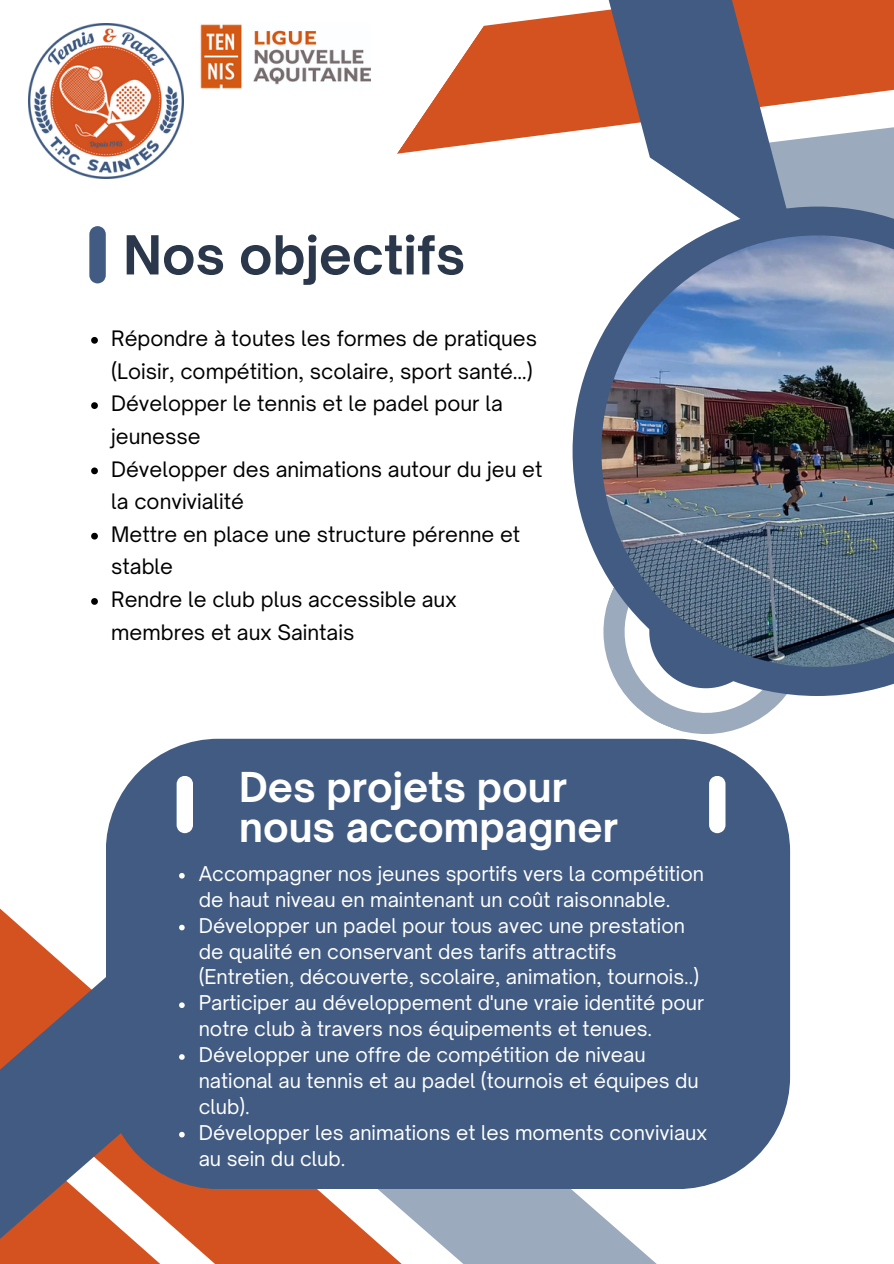
<style>
.page{position:relative;width:894px;height:1264px;background:#fff}
.page>*{position:absolute;margin:0;border:0;box-sizing:border-box;transform-origin:0 0}
.t1{font:700 51.45px "Open Sauce One";color:#2b374a}
.t2{font:700 39.45px/40.5px "Open Sauce One";color:#fff}
.t3{font:20.4px/32.7px "Open Sauce One";color:#000}
.t4{font:19.5px/25.8px "Open Sauce One";color:#fff}
</style>
<div class="page">
<svg style="left:397px;top:40px;width:77px;height:114px"></svg>
<svg style="left:474px;top:0;width:419px;height:206px"></svg>
<svg style="left:626px;top:696px;width:159px;height:38px"></svg>
<svg style="left:572px;top:206px;width:321px;height:490px"></svg>
<img style="left:601px;top:235px;width:292px;height:432px">
<svg style="left:0;top:908px;width:63px;height:56px"></svg>
<svg style="left:314px;top:1189px;width:342px;height:74px;fill:#9caabe"></svg>
<svg style="left:0;top:964px;width:314px;height:299px;background:#c75c35"></svg>
<div style="left:106px;top:738px;width:683px;height:451px;background:#415b82"></div>
<svg style="left:176px;top:776px;width:17px;height:57px"></svg>
<svg style="left:708px;top:776px;width:17px;height:57px"></svg>
<svg style="left:89px;top:226px;width:17px;height:57px"></svg>
<img style="left:28px;top:23px;width:155px;height:156px">
<svg style="left:91px;top:337px;width:7px;height:7px"></svg>
<svg style="left:91px;top:402px;width:7px;height:7px"></svg>
<svg style="left:91px;top:467px;width:7px;height:7px"></svg>
<svg style="left:91px;top:533px;width:7px;height:6px"></svg>
<svg style="left:91px;top:598px;width:7px;height:7px"></svg>
<svg style="left:179px;top:873px;width:6px;height:5px"></svg>
<svg style="left:179px;top:924px;width:6px;height:6px"></svg>
<svg style="left:179px;top:1002px;width:6px;height:6px"></svg>
<svg style="left:0;top:1029px;width:189px;height:234px;background:#7d6a75"></svg>
<img style="left:200px;top:24px;width:170px;height:65px">
<p class="t1" style="left:123px;top:223px;width:343px">Nos objectifs</p>
<p class="t3" style="left:111px;top:322px;width:427px">Répondre à toutes les formes de pratiques (Loisir, compétition, scolaire, sport santé…)</p>
<h1 class="t3" style="left:111px;top:387px;width:393px">Développer le tennis et le padel pour la jeunesse</h1>
<p class="t3" style="left:111px;top:452px;width:432px">Développer des animations autour du jeu et la convivialité</p>
<p class="t3" style="left:111px;top:517px;width:410px">Mettre en place une structure pérenne et stable</p>
<p class="t3" style="left:111px;top:583px;width:347px">Rendre le club plus accessible aux membres et aux Saintais</p>
<p class="t2" style="left:239px;top:766px;width:380px">Des projets pour nous accompagner</p>
<p class="t4" style="left:199px;top:860px;width:506px">Accompagner nos jeunes sportifs vers la compétition de haut niveau en maintenant un coût raisonnable.</p>
<p class="t4" style="left:199px;top:912px;width:502px">Développer un padel pour tous avec une prestation de qualité en conservant des tarifs attractifs (Entretien, découverte, scolaire, animation, tournois..)</p>
<p class="t4" style="left:199px;top:989px;width:507px">Participer au développement d'une vraie identité pour notre club à travers nos équipements et tenues.</p>
<h2 class="t4" style="left:199px;top:1041px;width:501px">Développer une offre de compétition de niveau national au tennis et au padel (tournois et équipes du club).</h2>
<p class="t4" style="left:199px;top:1119px;width:510px">Développer les animations et les moments conviviaux au sein du club.</p>
</div>
